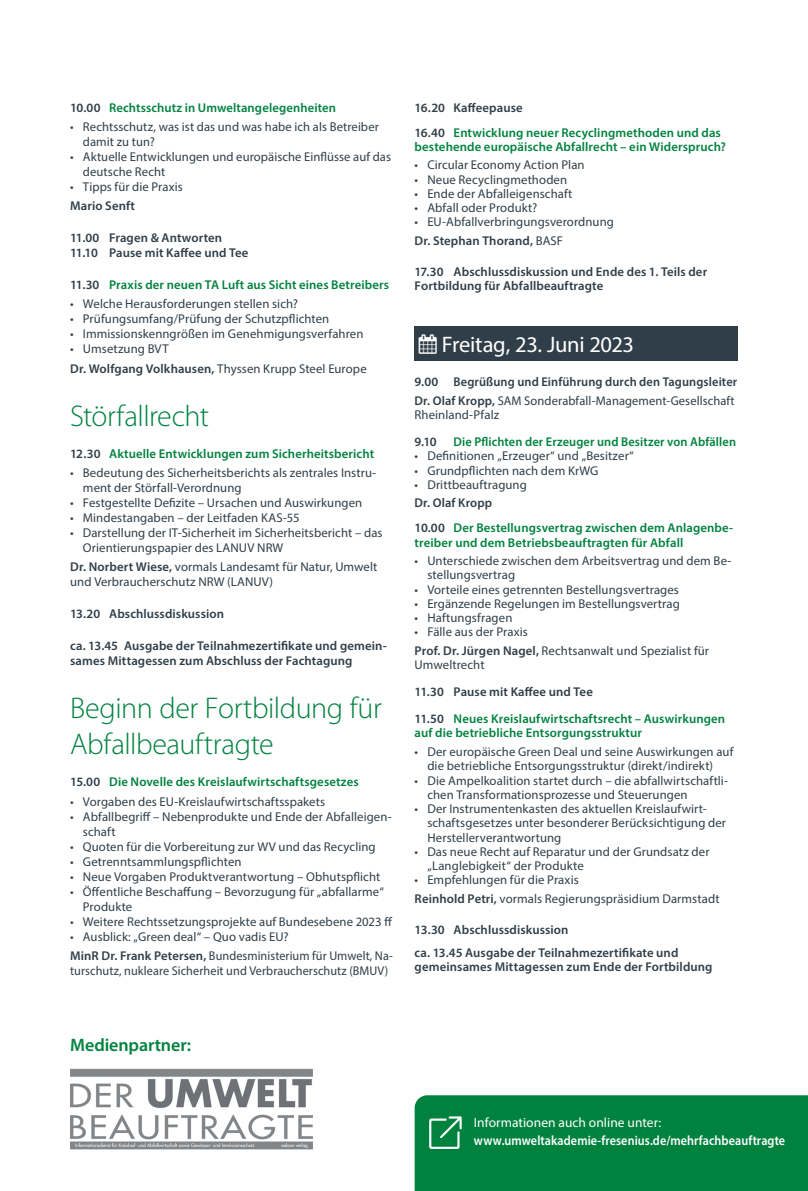
<style>
.page{position:relative;width:808px;height:1191px;background:#fff}
.page>*{position:absolute;margin:0;border:0;box-sizing:border-box;transform-origin:0 0}
.t1{font:300 30px/36px "Myriad Pro";letter-spacing:-.015em;color:#00823f}
.t2{font:22.5px "Myriad Pro";letter-spacing:-.01em;color:#fff}
.t3{font:600 18px "Myriad Pro";letter-spacing:-.005em;color:#00823f}
.t4{font:600 13.5px "Myriad Pro";letter-spacing:.005em;color:#fff;scale:.9 1}
.t5{font:13.5px "Myriad Pro";letter-spacing:.005em;color:#fff}
.t6{font:12.75px/15px "Myriad Pro";letter-spacing:.005em;color:#303e49}
.t7{font:600 12.75px/24.9px "Myriad Pro";letter-spacing:.01em;color:#00823f}
.t8{font:600 12.75px/15px "Myriad Pro";letter-spacing:.005em;color:#303e49}
.t9{font:12.75px "Myriad Pro";letter-spacing:.005em;color:#303e49;scale:.96 1}
.s1{color:#303e49}
.s2{font-weight:600}
.s3{font-weight:400}
</style>
<div class="page">
<div style="left:415px;top:1095px;width:393px;height:96px;background:#00823f"></div>
<div style="left:415px;top:327px;width:323px;height:34px;background:#303e49"></div>
<img style="left:70px;top:1068px;width:243px;height:81px">
<p class="t7" style="left:70px;top:95px;width:267px"><span class="s1">10.00</span> Rechtsschutz in Umweltangelegenheiten</p>
<p class="t6" style="left:83px;top:119px;width:297px;text-indent:-13px">• Rechtsschutz, was ist das und was habe ich als Betreiber damit zu tun?</p>
<p class="t6" style="left:83px;top:149px;width:310px;text-indent:-13px">• Aktuelle Entwicklungen und europäische Einflüsse auf das deutsche Recht</p>
<p class="t6" style="left:70px;top:179px;width:114px">• Tipps für die Praxis</p>
<p class="t8" style="left:70px;top:198px;width:66px">Mario Senft</p>
<p class="t8" style="left:70px;top:230px;width:180px">11.00 Fragen &amp; Antworten<br>11.10 Pause mit Kaffee und Tee</p>
<p class="t7" style="left:70px;top:272px;width:320px"><span class="s1">11.30</span> Praxis der neuen TA Luft aus Sicht eines Betreibers</p>
<p class="t6" style="left:70px;top:296px;width:229px">• Welche Herausforderungen stellen sich?</p>
<p class="t6" style="left:70px;top:311px;width:261px">• Prüfungsumfang/Prüfung der Schutzpflichten</p>
<p class="t6" style="left:70px;top:326px;width:295px">• Immissionskenngrößen im Genehmigungsverfahren</p>
<p class="t6" style="left:70px;top:339px;width:298px;line-height:19.2px">• Umsetzung BVT<br><span class="s2">Dr. Wolfgang Volkhausen,</span> Thyssen Krupp Steel Europe</p>
<h1 class="t1" style="left:70px;top:397px;width:140px">Störfallrecht</h1>
<p class="t7" style="left:70px;top:441px;width:305px"><span class="s1">12.30</span> Aktuelle Entwicklungen zum Sicherheitsbericht</p>
<p class="t6" style="left:83px;top:465px;width:295px;text-indent:-13px">• Bedeutung des Sicherheitsberichts als zentrales Instru&shy;ment der Störfall-Verordnung</p>
<p class="t6" style="left:70px;top:495px;width:294px">• Festgestellte Defizite – Ursachen und Auswirkungen</p>
<p class="t6" style="left:70px;top:510px;width:231px">• Mindestangaben – der Leitfaden KAS-55</p>
<p class="t6" style="left:83px;top:525px;width:301px;text-indent:-13px">• Darstellung der IT-Sicherheit im Sicherheitsbericht – das<br>Orientierungspapier des LANUV NRW</p>
<p class="t6" style="left:70px;top:559px;width:309px"><span class="s2">Dr. Norbert Wiese,</span> vormals Landesamt für Natur, Umwelt und Verbraucherschutz NRW (LANUV)</p>
<p class="t8" style="left:70px;top:606px;width:155px">13.20 Abschlussdiskussion</p>
<p class="t8" style="left:70px;top:638px;width:318px">ca. 13.45 Ausgabe der Teilnahmezertifikate und gemein&shy;sames Mittagessen zum Abschluss der Fachtagung</p>
<h1 class="t1" style="left:70px;top:690px;width:313px">Beginn der Fortbildung für<br>Abfallbeauftragte</h1>
<p class="t7" style="left:70px;top:769px;width:290px"><span class="s1">15.00</span> Die Novelle des Kreislaufwirtschaftsgesetzes</p>
<p class="t6" style="left:70px;top:793px;width:256px">• Vorgaben des EU-Kreislaufwirtschaftsspakets</p>
<p class="t6" style="left:83px;top:808px;width:310px;text-indent:-13px">• Abfallbegriff – Nebenprodukte und Ende der Abfalleigen&shy;schaft</p>
<p class="t6" style="left:70px;top:838px;width:307px">• Quoten für die Vorbereitung zur WV und das Recycling</p>
<p class="t6" style="left:70px;top:853px;width:173px">• Getrenntsammlungspflichten</p>
<p class="t6" style="left:70px;top:868px;width:312px">• Neue Vorgaben Produktverantwortung – Obhutspflicht</p>
<p class="t6" style="left:83px;top:883px;width:302px;text-indent:-13px">• Öffentliche Beschaffung – Bevorzugung für „abfallarme“<br>Produkte</p>
<p class="t6" style="left:70px;top:913px;width:324px">• Weitere Rechtssetzungsprojekte auf Bundesebene 2023 ff</p>
<p class="t6" style="left:70px;top:926px;width:324px;line-height:19.4px">• Ausblick: „Green deal“ – Quo vadis EU?<br><span class="s2">MinR Dr. Frank Petersen,</span> Bundesministerium für Umwelt, Na-</p>
<p class="t9" style="left:70px;top:963px;width:333px">turschutz, nukleare Sicherheit und Verbraucherschutz (BMUV)</p>
<p class="t7" style="left:415px;top:95px;width:308px"><span class="s1">16.20 Kaffeepause<br>16.40</span> Entwicklung neuer Recyclingmethoden und das</p>
<p class="t7" style="left:415px;top:134px;width:313px">bestehende europäische Abfallrecht – ein Widerspruch?</p>
<p class="t6" style="left:415px;top:157px;width:171px">• Circular Economy Action Plan</p>
<p class="t6" style="left:415px;top:172px;width:154px">• Neue Recyclingmethoden</p>
<p class="t6" style="left:415px;top:186px;width:159px">• Ende der Abfalleigenschaft</p>
<p class="t6" style="left:415px;top:200px;width:124px">• Abfall oder Produkt?</p>
<p class="t6" style="left:415px;top:213px;width:201px;line-height:18.5px">• EU-Abfallverbringungsverordnung<br><span class="s2">Dr. Stephan Thorand,</span> BASF</p>
<p class="t8" style="left:415px;top:264px;width:294px;line-height:14.2px">17.30 Abschlussdiskussion und Ende des 1. Teils der<br>Fortbildung für Abfallbeauftragte</p>
<h2 class="t2" style="left:419px;top:330px;width:217px">▲ Freitag, 23. Juni 2023</h2>
<p class="t8" style="left:415px;top:372px;width:324px;line-height:18.5px">9.00 Begrüßung und Einführung durch den Tagungsleiter<br>Dr. Olaf Kropp, <span class="s3">SAM Sonderabfall-Management-Gesellschaft</span></p>
<p class="t6" style="left:415px;top:407px;width:86px">Rheinland-Pfalz</p>
<p class="t8" style="left:415px;top:434px;width:24px">9.10</p>
<p class="t7" style="left:454px;top:429px;width:284px">Die Pflichten der Erzeuger und Besitzer von Abfällen</p>
<p class="t6" style="left:415px;top:448px;width:221px">• Definitionen „Erzeuger“ und „Besitzer“</p>
<p class="t6" style="left:415px;top:463px;width:185px">• Grundpflichten nach dem KrWG</p>
<p class="t6" style="left:415px;top:477px;width:114px">• Drittbeauftragung</p>
<p class="t7" style="left:415px;top:490px;width:320px"><span class="s1">Dr. Olaf Kropp<br>10.00</span> Der Bestellungsvertrag zwischen dem Anlagenbe-</p>
<p class="t7" style="left:415px;top:529px;width:270px">treiber und dem Betriebsbeauftragten für Abfall</p>
<p class="t6" style="left:427px;top:553px;width:305px;line-height:14.2px;text-indent:-13px">• Unterschiede zwischen dem Arbeitsvertrag und dem Be&shy;stellungsvertrag</p>
<p class="t6" style="left:415px;top:581px;width:266px">• Vorteile eines getrennten Bestellungsvertrages</p>
<p class="t6" style="left:415px;top:596px;width:267px">• Ergänzende Regelungen im Bestellungsvertrag</p>
<p class="t6" style="left:415px;top:610px;width:99px">• Haftungsfragen</p>
<p class="t6" style="left:415px;top:622px;width:296px;line-height:18.5px">• Fälle aus der Praxis<br><span class="s2">Prof. Dr. Jürgen Nagel,</span> Rechtsanwalt und Spezialist für</p>
<p class="t6" style="left:415px;top:657px;width:71px">Umweltrecht</p>
<p class="t7" style="left:415px;top:678px;width:312px;line-height:27px"><span class="s1">11.30 Pause mit Kaffee und Tee<br>11.50</span> Neues Kreislaufwirtschaftsrecht – Auswirkungen</p>
<p class="t7" style="left:415px;top:720px;width:229px">auf die betriebliche Entsorgungsstruktur</p>
<p class="t6" style="left:415px;top:744px;width:320px;line-height:14.2px;text-align:center">• Der europäische Green Deal und seine Auswirkungen auf die betriebliche Entsorgungsstruktur (direkt/indirekt)</p>
<p class="t6" style="left:427px;top:773px;width:302px;line-height:14.2px;text-indent:-13px">• Die Ampelkoalition startet durch – die abfallwirtschaftli&shy;chen Transformationsprozesse und Steuerungen</p>
<p class="t6" style="left:427px;top:801px;width:300px;line-height:14.2px;text-indent:-13px">• Der Instrumentenkasten des aktuellen Kreislaufwirt&shy;schaftsgesetzes unter besonderer Berücksichtigung der<br>Herstellerverantwortung</p>
<p class="t6" style="left:427px;top:844px;width:284px;line-height:14.2px;text-indent:-13px">• Das neue Recht auf Reparatur und der Grundsatz der „Langlebigkeit“ der Produkte</p>
<p class="t6" style="left:415px;top:870px;width:306px;line-height:18.5px">• Empfehlungen für die Praxis<br><span class="s2">Reinhold Petri,</span> vormals Regierungspräsidium Darmstadt</p>
<p class="t8" style="left:415px;top:918px;width:265px;line-height:22.8px">13.30 Abschlussdiskussion<br>ca. 13.45 Ausgabe der Teilnahmezertifikate und</p>
<p class="t8" style="left:415px;top:959px;width:299px">gemeinsames Mittagessen zum Ende der Fortbildung</p>
<h3 class="t3" style="left:70px;top:1033px;width:122px">Medienpartner:</h3>
<p class="t5" style="left:474px;top:1114px;width:189px">Informationen auch online unter:</p>
<p class="t4" style="left:474px;top:1132px;width:347px">www.umweltakademie-fresenius.de/mehrfachbeauftragte</p>
</div>
